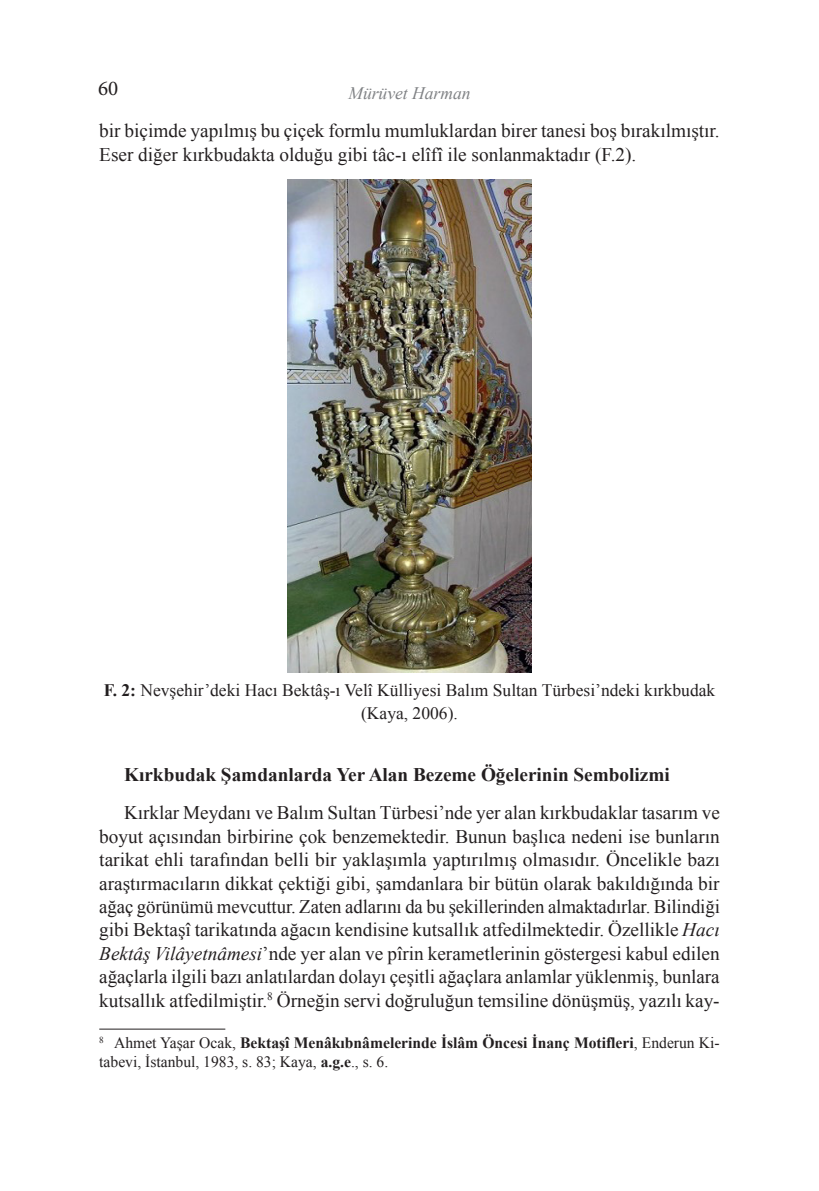
<style>
.page{position:relative;width:819px;height:1191px;background:#fff}
.page>*{position:absolute;margin:0;border:0;box-sizing:border-box;transform-origin:0 0}
.t1{font:21px "Minion Pro";color:#231f20}
.t2{font:19.25px/23.4px "Times New Roman";color:#231f20}
.t3{font:700 19.25px "Times New Roman";color:#231f20}
.t4{font:17.5px/23.4px "Times New Roman";color:#231f20;text-align:center}
.t5{font:italic 17.5px "Times New Roman";color:#808285}
.t6{font:15.75px/18.9px "Times New Roman";color:#231f20}
.s1{font-weight:700}
.s2{font-style:italic}
</style>
<div class="page">
<img style="left:287px;top:180px;width:244px;height:492px">
<hr style="left:99px;top:1028px;width:126px;height:1px;background:#231f20">
<p class="t1" style="left:98px;top:75px;width:22px">60</p>
<p class="t5" style="left:348px;top:81px;width:123px">Mürüvet Harman</p>
<p class="t2" style="left:99px;top:119px;width:622px">bir biçimde yapılmış bu çiçek formlu mumluklardan birer tanesi boş bırakılmıştır.<br>Eser diğer kırkbudakta olduğu gibi tâc-ı elîfî ile sonlanmaktadır (F.2).</p>
<p class="t4" style="left:104px;top:677px;width:613px"><span class="s1">F. 2:</span> Nevşehir’deki Hacı Bektâş-ı Velî Külliyesi Balım Sultan Türbesi’ndeki kırkbudak (Kaya, 2006).</p>
<p class="t3" style="left:124px;top:761px;width:547px">Kırkbudak Şamdanlarda Yer Alan Bezeme Öğelerinin Sembolizmi</p>
<p class="t2" style="left:99px;top:800px;width:622px;text-align:justify;text-indent:25px">Kırklar Meydanı ve Balım Sultan Türbesi’nde yer alan kırkbudaklar tasarım ve boyut açısından birbirine çok benzemektedir. Bunun başlıca nedeni ise bunların tarikat ehli tarafından belli bir yaklaşımla yaptırılmış olmasıdır. Öncelikle bazı araştırmacıların dikkat çektiği gibi, şamdanlara bir bütün olarak bakıldığında bir ağaç görünümü mevcuttur. Zaten adlarını da bu şekillerinden almaktadırlar. Bilindiği gibi Bektaşî tarikatında ağacın kendisine kutsallık atfedilmektedir. Özellikle <span class="s2">Hacı Bektâş Vilâyetnâmesi</span>’nde yer alan ve pîrin kerametlerinin göstergesi kabul edilen ağaçlarla ilgili bazı anlatılardan dolayı çeşitli ağaçlara anlamlar yüklenmiş, bunlara kutsallık atfedilmiştir.<sup>8</sup> Örneğin servi doğruluğun temsiline dönüşmüş, yazılı kay-</p>
<p class="t6" style="left:99px;top:1033px;width:622px"><sup>8</sup> Ahmet Yaşar Ocak, <span class="s1">Bektaşî Menâkıbnâmelerinde İslâm Öncesi İnanç Motifleri</span>, Enderun Ki&shy;tabevi, İstanbul, 1983, s. 83; Kaya, <span class="s1">a.g.e</span>., s. 6.</p>
</div>
